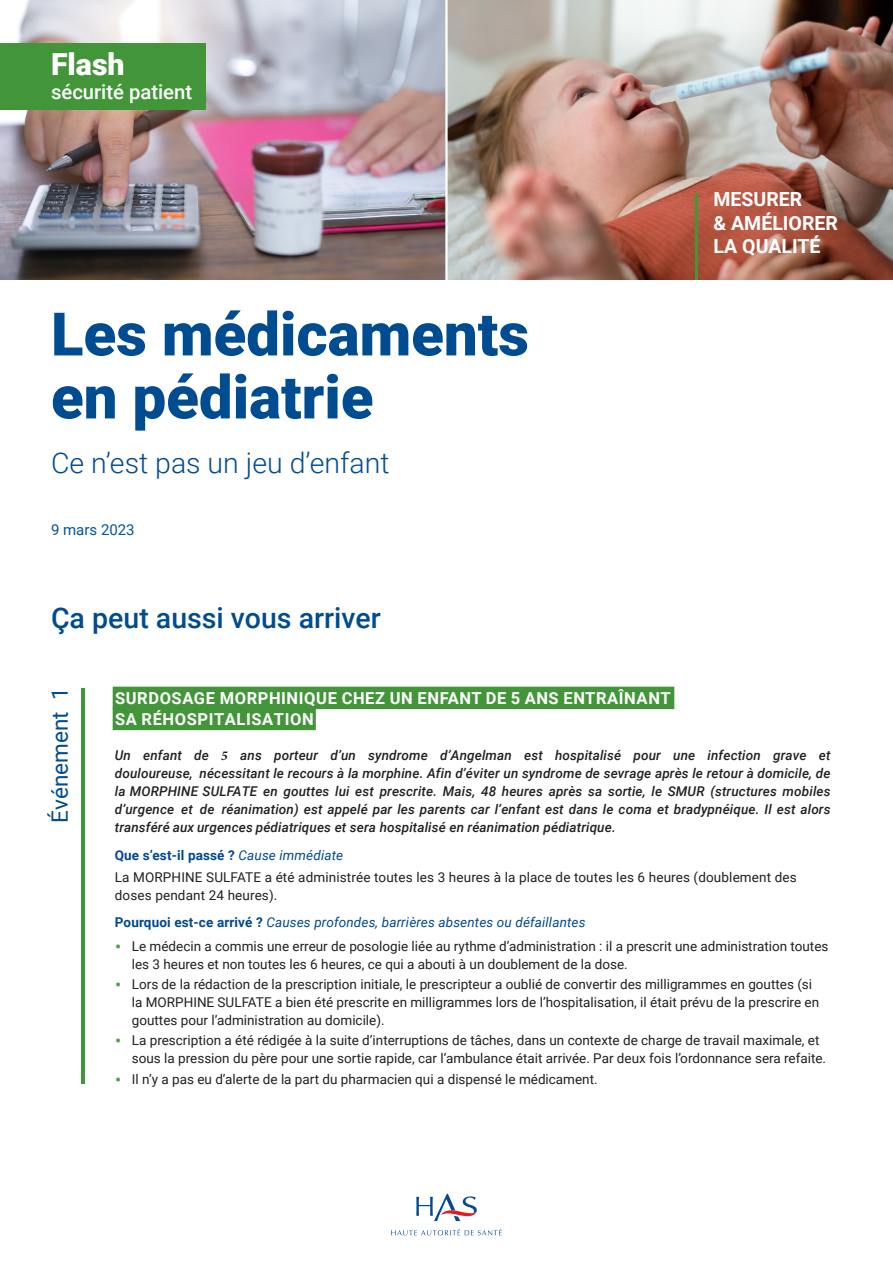
<style>
.page{position:relative;width:893px;height:1263px;background:#fff}
.page>*{position:absolute;margin:0;border:0;box-sizing:border-box;transform-origin:0 0}
.t1{font:900 60px/63px "Roboto";color:#004c91}
.t2{font:900 30.3px "Roboto";color:#fff}
.t3{font:300 28.5px "Roboto";color:#004c91}
.t4{font:500 28.5px "Roboto";color:#004c91}
.t5{font:22.5px "Roboto";color:#004c91}
.t6{font:500 20.25px "Roboto";color:#fff}
.t7{font:700 19.5px "Roboto";color:#fff}
.RUBRIQUE{font:700 16.5px/21px "Roboto";letter-spacing:.035em;color:#fff}
.t8{font:15px "Roboto";color:#01559c}
.RUBRIQUE-2{font:13.5px/18px "Roboto";color:#231f20}
.RUBRIQUE-3{font:italic 500 13.5px/18px "Roboto";letter-spacing:.01em;color:#231f20;text-align:justify}
.RUBRIQUE-4{font:italic 13.5px/26.5px "Roboto";letter-spacing:.01em;color:#014990}
.s1{font-family:"Minion Pro";font-weight:700}
.s2{font-weight:700;color:#014990}
.s3{font-style:italic;color:#014990}
.s4{font-style:normal;color:#231f20}
.s5{font-weight:700;font-style:normal}
.s6{font-weight:300;font-size:21px;color:#56a04d}
</style>
<div class="page">
<img style="left:0;top:0;width:893px;height:280px">
<svg style="left:391px;top:1229px;width:111px;height:6px"></svg>
<svg style="left:416px;top:1194px;width:61px;height:27px"></svg>
<hr style="left:82px;top:688px;width:3px;height:395px;background:#439539">
<div style="left:113px;top:687px;width:561px;height:22px;background:#439539"></div>
<div style="left:113px;top:708px;width:203px;height:22px;background:#439539"></div>
<hr style="left:695px;top:193px;width:3px;height:87px;background:#439539">
<div style="left:0;top:43px;width:206px;height:67px;background:#439539"></div>
<hr style="left:445px;top:0;width:3px;height:289px;background:#fff">
<p class="t2" style="left:51px;top:43px;width:75px">Flash</p>
<p class="t6" style="left:51px;top:78px;width:143px">sécurité patient</p>
<p class="t1" style="left:51px;top:300px;width:479px">Les médicaments en pédiatrie</p>
<p class="t3" style="left:51px;top:443px;width:340px">Ce n’est pas un jeu d’enfant</p>
<p class="t8" style="left:51px;top:519px;width:85px">9 mars 2023</p>
<p class="t4" style="left:51px;top:598px;width:331px">Ça peut aussi vous arriver</p>
<p class="t7" style="left:713px;top:186px;width:90px">MESURER</p>
<p class="t7" style="left:713px;top:209px;width:126px">&amp; AMÉLIORER</p>
<p class="t7" style="left:713px;top:232px;width:108px">LA QUALITÉ</p>
<p class="t5" style="left:44px;top:822px;width:136px;rotate:-90deg">Événement 1</p>
<p class="RUBRIQUE" style="left:115px;top:687px;width:557px">SURDOSAGE MORPHINIQUE CHEZ UN ENFANT DE 5 ANS ENTRAÎNANT<br>SA RÉHOSPITALISATION</p>
<p class="RUBRIQUE-3" style="left:115px;top:745px;width:717px">Un enfant de <span class="s1">5</span> ans porteur d’un syndrome d’Angelman est hospitalisé pour une infection grave et douloureuse, nécessitant le recours à la morphine. Afin d’éviter un syndrome de sevrage après le retour à domicile, de la MORPHINE SULFATE en gouttes lui est prescrite. Mais, 48 heures après sa sortie, le SMUR (structures mobiles d’urgence et de réanimation) est appelé par les parents car l’enfant est dans le coma et bradypnéique. Il est alors transféré aux urgences pédiatriques et sera hospitalisé en réanimation pédiatrique.</p>
<p class="RUBRIQUE-2" style="left:115px;top:844px;width:683px;line-height:22.2px"><span class="s2">Que s’est-il passé ?</span> <span class="s3">Cause immédiate<br></span>La MORPHINE SULFATE a été administrée toutes les 3 heures à la place de toutes les 6 heures (doublement des</p>
<p class="RUBRIQUE-4" style="left:115px;top:882px;width:472px"><span class="s4">doses pendant 24 heures).<br></span><span class="s5">Pourquoi est-ce arrivé ?</span> Causes profondes, barrières absentes ou défaillantes</p>
<p class="RUBRIQUE-2" style="left:132px;top:937px;width:698px;text-indent:-17px"><span class="s6">•</span> Le médecin a commis une erreur de posologie liée au rythme d’administration : il a prescrit une administration toutes les 3 heures et non toutes les 6 heures, ce qui a abouti à un doublement de la dose.</p>
<p class="RUBRIQUE-2" style="left:132px;top:975px;width:689px;text-indent:-17px"><span class="s6">•</span> Lors de la rédaction de la prescription initiale, le prescripteur a oublié de convertir des milligrammes en gouttes (si la MORPHINE SULFATE a bien été prescrite en milligrammes lors de l’hospitalisation, il était prévu de la prescrire en gouttes pour l’administration au domicile).</p>
<p class="RUBRIQUE-2" style="left:132px;top:1031px;width:696px;text-indent:-17px"><span class="s6">•</span> La prescription a été rédigée à la suite d’interruptions de tâches, dans un contexte de charge de travail maximale, et sous la pression du père pour une sortie rapide, car l’ambulance était arrivée. Par deux fois l’ordonnance sera refaite.</p>
<p class="RUBRIQUE-2" style="left:115px;top:1069px;width:484px"><span class="s6">•</span> Il n’y a pas eu d’alerte de la part du pharmacien qui a dispensé le médicament.</p>
</div>
